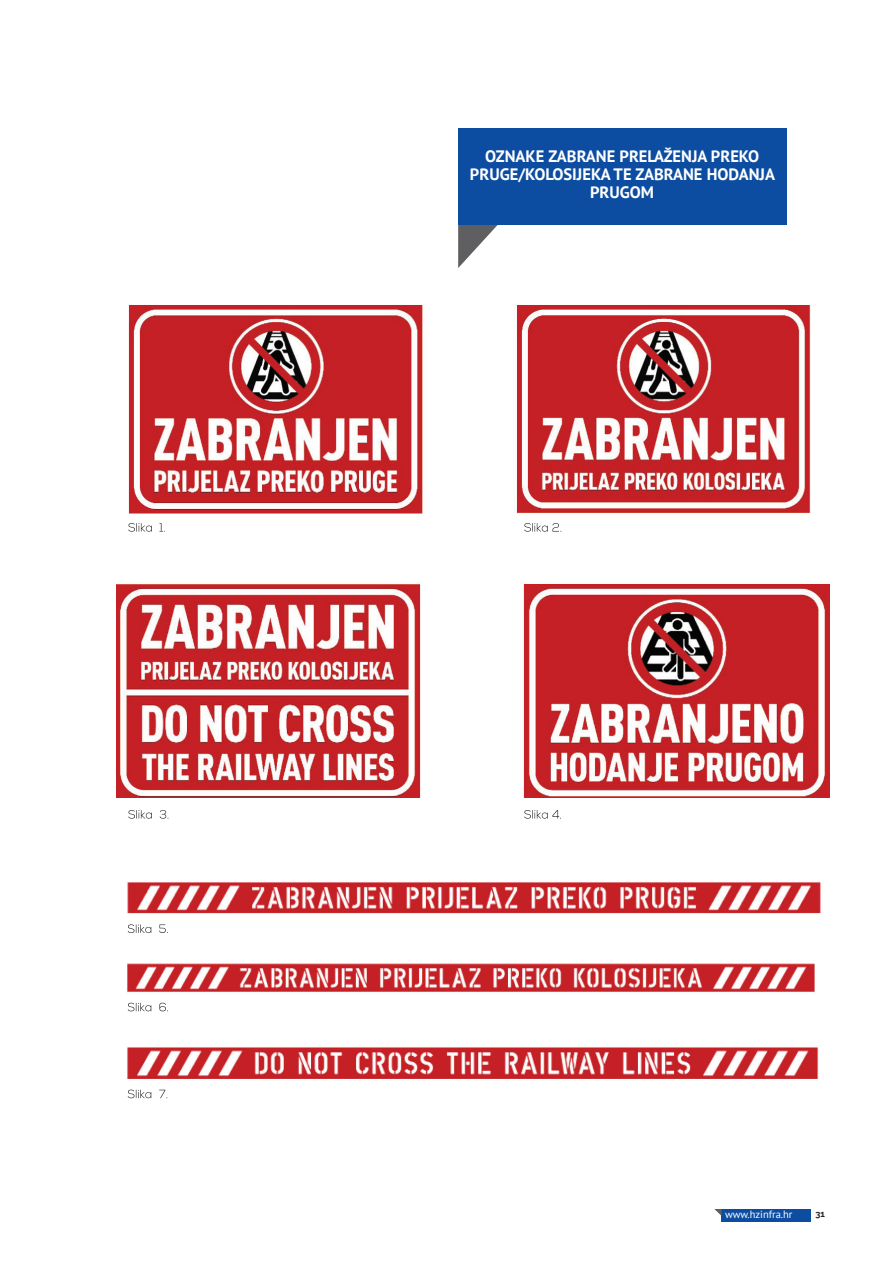
<style>
.page{position:relative;width:893px;height:1263px;background:#fff}
.page>*{position:absolute;margin:0;border:0;box-sizing:border-box;transform-origin:0 0}
.t1{font:700 16.5px/18px "PT Sans";color:#fff;text-align:center}
.t2{font:10.5px "PT Sans";color:#fff}
.t3{font:700 9px "Raleway";color:#231f20}
</style>
<div class="page">
<img style="left:127px;top:882px;width:694px;height:197px">
<svg style="left:128px;top:523px;width:37px;height:9px"></svg>
<svg style="left:524px;top:523px;width:37px;height:9px"></svg>
<svg style="left:128px;top:810px;width:40px;height:9px"></svg>
<svg style="left:524px;top:810px;width:37px;height:9px"></svg>
<svg style="left:128px;top:924px;width:40px;height:9px"></svg>
<svg style="left:128px;top:1003px;width:40px;height:8px"></svg>
<svg style="left:128px;top:1089px;width:39px;height:9px"></svg>
<svg style="left:458px;top:225px;width:40px;height:43px"></svg>
<div style="left:458px;top:128px;width:328px;height:97px;background:#0d4da1"></div>
<img style="left:128px;top:304px;width:683px;height:210px">
<img style="left:116px;top:583px;width:713px;height:215px">
<div style="left:721px;top:1209px;width:90px;height:12px;background:#0d4da1"></div>
<svg style="left:714px;top:1209px;width:7px;height:7px"></svg>
<p class="t1" style="left:470px;top:147px;width:307px">OZNAKE ZABRANE PRELAŽENJA PREKO<br>PRUGE/KOLOSIJEKA TE ZABRANE HODANJA<br>PRUGOM</p>
<p class="t2" style="left:725px;top:1207px;width:69px">www.hzinfra.hr</p>
<p class="t3" style="left:815px;top:1209px;width:11px">31</p>
</div>
